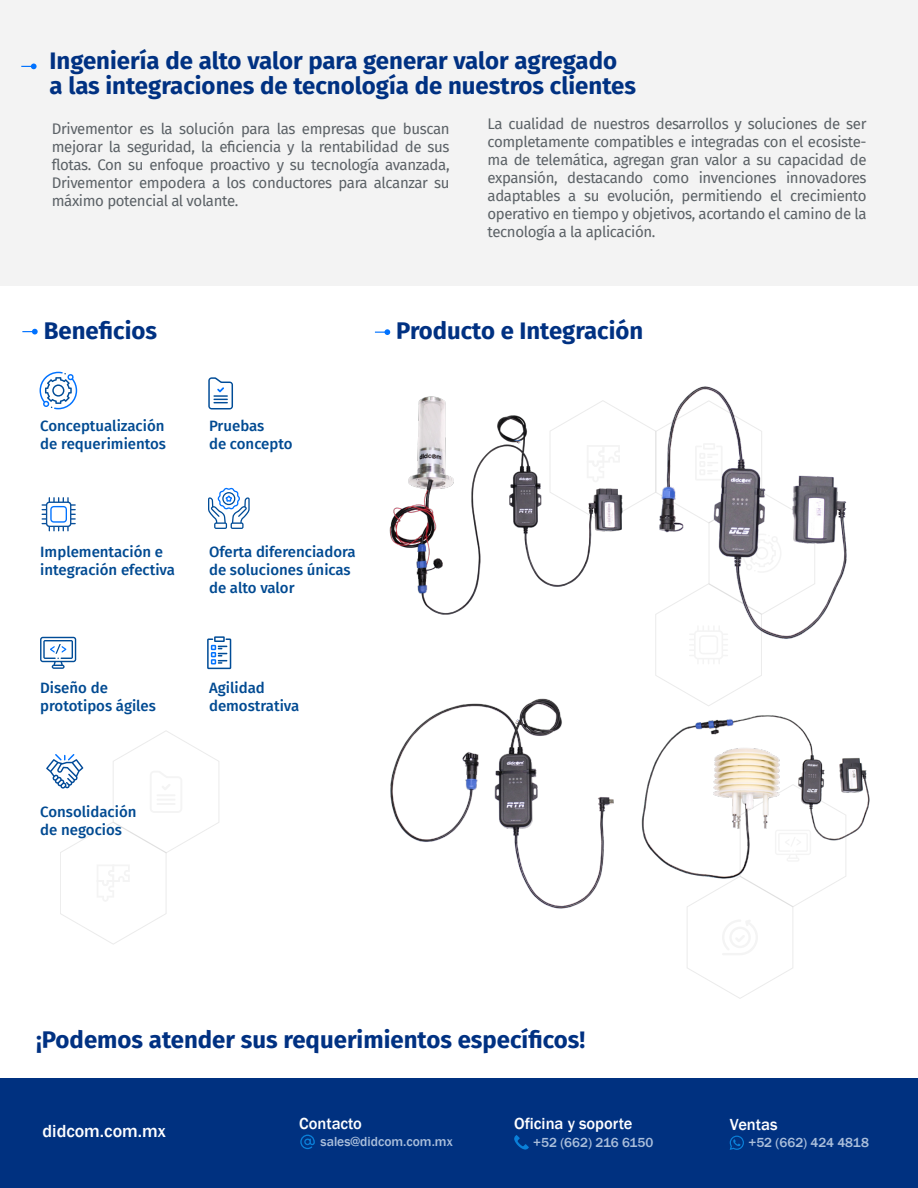
<style>
.page{position:relative;width:918px;height:1188px;background:#fff}
.page>*{position:absolute;margin:0;border:0;box-sizing:border-box;transform-origin:0 0}
.t1{font:700 24px/25.5px "Fira Sans";color:#003182}
.t2{font:500 18px "Franklin Gothic";color:#fff}
.t3{font:500 16.5px "Franklin Gothic";color:#fff}
.t4{font:15px/18px "Fira Sans";letter-spacing:-.025em;color:#5b6166;text-align:justify}
.t5{font:500 15px/18px "Fira Sans";color:#004a92}
.t6{font:500 13.5px "Franklin Gothic";color:#abbfdb}
</style>
<div class="page">
<svg style="left:687px;top:890px;width:135px;height:109px"></svg>
<div style="left:0;top:0;width:918px;height:285px;background:#f3f3f3"></div>
<svg style="left:21px;top:64px;width:16px;height:5px"></svg>
<svg style="left:22px;top:329px;width:16px;height:5px"></svg>
<div style="left:0;top:1078px;width:918px;height:110px;background:#003180"></div>
<svg style="left:730px;top:1136px;width:14px;height:14px"></svg>
<svg style="left:514px;top:1135px;width:15px;height:15px"></svg>
<svg style="left:300px;top:1135px;width:15px;height:14px"></svg>
<svg style="left:40px;top:372px;width:37px;height:37px"></svg>
<svg style="left:208px;top:377px;width:25px;height:32px"></svg>
<svg style="left:40px;top:637px;width:36px;height:32px"></svg>
<svg style="left:207px;top:636px;width:24px;height:33px"></svg>
<svg style="left:41px;top:497px;width:35px;height:35px"></svg>
<svg style="left:208px;top:487px;width:42px;height:42px"></svg>
<img style="left:389px;top:396px;width:161px;height:219px">
<img style="left:641px;top:715px;width:229px;height:175px">
<img style="left:684px;top:386px;width:163px;height:238px">
<img style="left:390px;top:698px;width:224px;height:211px">
<svg style="left:375px;top:329px;width:15px;height:6px"></svg>
<svg style="left:550px;top:400px;width:265px;height:306px"></svg>
<svg style="left:46px;top:730px;width:173px;height:215px"></svg>
<h1 class="t1" style="left:50px;top:46px;width:588px">Ingeniería de alto valor para generar valor agregado a las integraciones de tecnología de nuestros clientes</h1>
<p class="t4" style="left:52px;top:120px;width:399px">Drivementor es la solución para las empresas que buscan mejorar la seguridad, la eficiencia y la rentabilidad de sus flotas. Con su enfoque proactivo y su tecnología avanzada, Drivementor empodera a los conductores para alcanzar su máximo potencial al volante.</p>
<p class="t4" style="left:488px;top:115px;width:381px">La cualidad de nuestros desarrollos y soluciones de ser completamente compatibles e integradas con el ecosiste&shy;ma de telemática, agregan gran valor a su capacidad de expansión, destacando como invenciones innovadores adaptables a su evolución, permitiendo el crecimiento operativo en tiempo y objetivos, acortando el camino de la tecnología a la aplicación.</p>
<h1 class="t1" style="left:44px;top:316px;width:115px">Beneficios</h1>
<h1 class="t1" style="left:396px;top:317px;width:248px">Producto e Integración</h1>
<p class="t5" style="left:40px;top:416px;width:127px">Conceptualización de requerimientos</p>
<p class="t5" style="left:209px;top:416px;width:85px">Pruebas<br>de concepto</p>
<p class="t5" style="left:40px;top:542px;width:136px">Implementación e integración efectiva</p>
<p class="t5" style="left:209px;top:542px;width:148px">Oferta diferenciadora de soluciones únicas de alto valor</p>
<p class="t5" style="left:40px;top:678px;width:117px">Diseño de prototipos ágiles</p>
<p class="t5" style="left:209px;top:678px;width:92px">Agilidad demostrativa</p>
<p class="t5" style="left:40px;top:802px;width:98px">Consolidación de negocios</p>
<h1 class="t1" style="left:36px;top:1026px;width:550px">¡Podemos atender sus requerimientos específicos!</h1>
<p class="t2" style="left:43px;top:1120px;width:125px">didcom.com.mx</p>
<p class="t3" style="left:299px;top:1113px;width:64px">Contacto</p>
<p class="t3" style="left:514px;top:1114px;width:120px">Oficina y soporte</p>
<p class="t6" style="left:321px;top:1133px;width:134px">sales@didcom.com.mx</p>
<p class="t3" style="left:730px;top:1114px;width:49px">Ventas</p>
<p class="t6" style="left:533px;top:1134px;width:122px">+52 (662) 216 6150</p>
<p class="t6" style="left:748px;top:1134px;width:122px">+52 (662) 424 4818</p>
</div>
